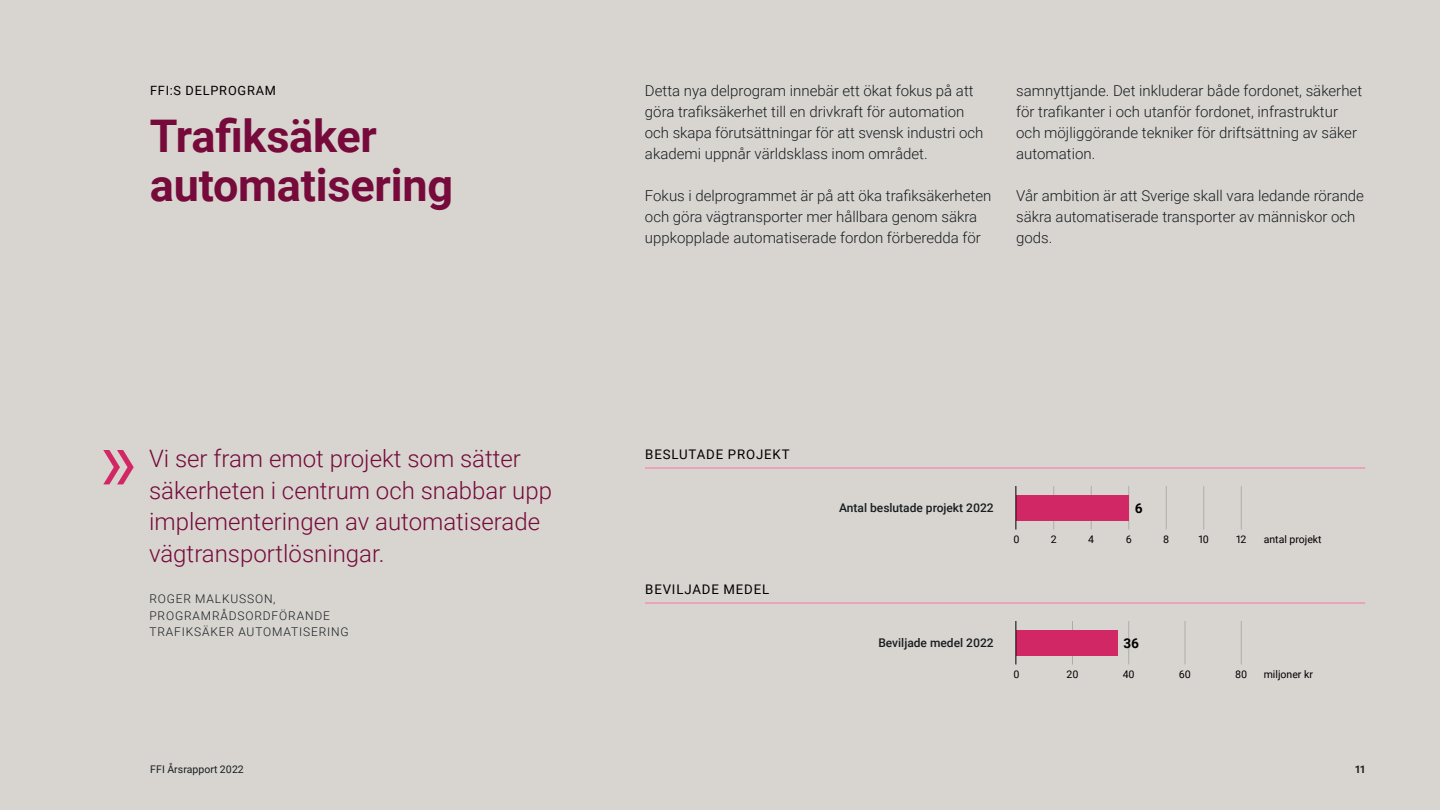
<style>
.page{position:relative;width:1440px;height:810px;background:#d8d5d1}
.page>*{position:absolute;margin:0;border:0;box-sizing:border-box;transform-origin:0 0}
.H2_Bold___Pos{font:700 45px/49.5px "Roboto";letter-spacing:-.005em;color:#760a3a}
.Citat{font:300 24px/31.5px "Roboto";color:#760a3a}
.P_brödtext_ny{font:300 15px/21px "Roboto";color:#181d20}
.Delprogramssida_-_Siffra_vid_stapel{font:700 13.5px "Roboto";color:#000}
.Dårad{font:13.2px "Roboto";letter-spacing:.065em;color:#000}
.Dårad-2{font:12.75px "Roboto";letter-spacing:.065em;color:#000}
.Citat_underskrift{font:300 12px/16.5px "Roboto";letter-spacing:.07em;color:#181d20}
.H4_Neg___54_pt{font:500 12px "Roboto";color:#181d20}
.P_brödtext_ny-2{font:10.5px "Roboto";color:#000}
.t1{font:10.5px "Roboto";letter-spacing:.005em;color:#181d20}
.t2{font:700 10.5px "Roboto";color:#181d20}
</style>
<div class="page">
<hr style="left:1054px;top:486px;width:1px;height:44px;background:#000">
<hr style="left:1072px;top:621px;width:1px;height:43px;background:#000">
<hr style="left:1129px;top:486px;width:1px;height:44px;background:#000">
<hr style="left:1129px;top:621px;width:1px;height:43px;background:#000">
<hr style="left:1241px;top:486px;width:1px;height:44px;background:#000">
<hr style="left:1204px;top:486px;width:1px;height:44px;background:#000">
<hr style="left:1091px;top:486px;width:1px;height:44px;background:#000">
<hr style="left:1166px;top:486px;width:1px;height:44px;background:#000">
<hr style="left:1185px;top:621px;width:1px;height:43px;background:#000">
<hr style="left:1241px;top:621px;width:1px;height:43px;background:#000">
<hr style="left:645px;top:468px;width:720px;height:1px;background:#fa75a6">
<hr style="left:645px;top:603px;width:720px;height:1px;background:#fa75a6">
<svg style="left:103px;top:450px;width:31px;height:34px"></svg>
<div style="left:1016px;top:495px;width:113px;height:25px;background:#d12765"></div>
<div style="left:1016px;top:630px;width:102px;height:26px;background:#d12765"></div>
<hr style="left:1016px;top:486px;width:1px;height:44px;background:#000">
<hr style="left:1016px;top:621px;width:1px;height:43px;background:#000">
<p class="Dårad-2" style="left:150px;top:81px;width:128px">FFI:S DELPROGRAM</p>
<h2 class="H2_Bold___Pos" style="left:150px;top:109px;width:305px">Trafiksäker automatisering</h2>
<p class="Citat" style="left:149px;top:442px;width:405px">Vi ser fram emot projekt som sätter säkerheten i centrum och snabbar upp implementeringen av automatiserade vägtransportlösningar.</p>
<p class="Citat_underskrift" style="left:149px;top:590px;width:128px">ROGER MALKUSSON,</p>
<p class="Citat_underskrift" style="left:149px;top:607px;width:201px">PROGRAMRÅDSORDFÖRANDE<br>TRAFIKSÄKER AUTOMATISERING</p>
<p class="P_brödtext_ny" style="left:645px;top:80px;width:340px">Detta nya delprogram innebär ett ökat fokus på att göra trafiksäkerhet till en drivkraft för automation och skapa förutsättningar för att svensk industri och akademi uppnår världsklass inom området.</p>
<p class="P_brödtext_ny" style="left:645px;top:185px;width:348px">Fokus i delprogrammet är på att öka trafiksäkerheten och göra vägtransporter mer hållbara genom säkra uppkopplade automatiserade fordon förberedda för</p>
<p class="P_brödtext_ny" style="left:1016px;top:80px;width:347px">samnyttjande. Det inkluderar både fordonet, säkerhet för trafikanter i och utanför fordonet, infrastruktur och möjliggörande tekniker för driftsättning av säker automation.</p>
<p class="P_brödtext_ny" style="left:1016px;top:185px;width:349px">Vår ambition är att Sverige skall vara ledande rörande säkra automatiserade transporter av människor och gods.</p>
<p class="Dårad" style="left:645px;top:445px;width:146px">BESLUTADE PROJEKT</p>
<h4 class="H4_Neg___54_pt" style="left:839px;top:499px;width:156px">Antal beslutade projekt 2022</h4>
<p class="Delprogramssida_-_Siffra_vid_stapel" style="left:1135px;top:498px;width:9px">6</p>
<p class="Dårad" style="left:645px;top:580px;width:126px">BEVILJADE MEDEL</p>
<p class="P_brödtext_ny-2" style="left:1014px;top:532px;width:8px">0</p>
<p class="P_brödtext_ny-2" style="left:1264px;top:532px;width:59px">antal projekt</p>
<p class="P_brödtext_ny-2" style="left:1051px;top:532px;width:7px">2</p>
<p class="P_brödtext_ny-2" style="left:1163px;top:532px;width:8px">8</p>
<p class="P_brödtext_ny-2" style="left:1198px;top:532px;width:12px">10</p>
<p class="P_brödtext_ny-2" style="left:1236px;top:532px;width:12px">12</p>
<p class="P_brödtext_ny-2" style="left:1088px;top:532px;width:7px">4</p>
<p class="P_brödtext_ny-2" style="left:1126px;top:532px;width:7px">6</p>
<h4 class="H4_Neg___54_pt" style="left:878px;top:634px;width:117px">Beviljade medel 2022</h4>
<p class="Delprogramssida_-_Siffra_vid_stapel" style="left:1124px;top:633px;width:17px">36</p>
<p class="P_brödtext_ny-2" style="left:1014px;top:667px;width:8px">0</p>
<p class="P_brödtext_ny-2" style="left:1067px;top:667px;width:14px">20</p>
<p class="P_brödtext_ny-2" style="left:1123px;top:667px;width:14px">40</p>
<p class="P_brödtext_ny-2" style="left:1179px;top:667px;width:14px">60</p>
<p class="P_brödtext_ny-2" style="left:1235px;top:667px;width:14px">80</p>
<p class="P_brödtext_ny-2" style="left:1264px;top:667px;width:51px">miljoner kr</p>
<p class="t1" style="left:150px;top:761px;width:95px">FFI Årsrapport 2022</p>
<p class="t2" style="left:1355px;top:761px;width:12px">11</p>
</div>
